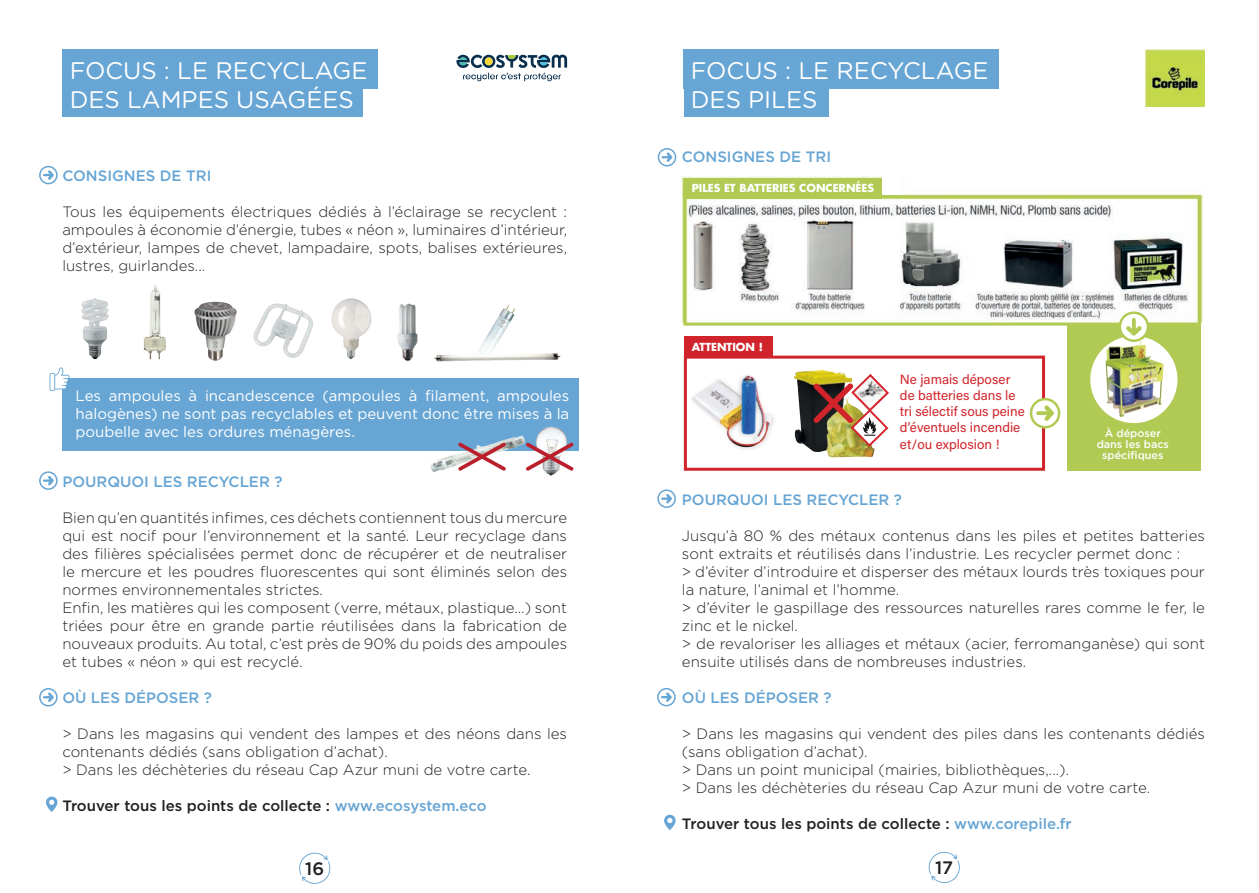
<style>
.page{position:relative;width:1259px;height:893px;background:#fff}
.page>*{position:absolute;margin:0;border:0;box-sizing:border-box;transform-origin:0 0}
.t1{font:24px/28.8px "Gotham Rounded";color:#fff}
.t2{font:500 18px "Gotham";color:#231f20}
.t3{font:300 15px/18px "Gotham";color:#231f20}
.t4{font:15px/18px "Gotham";color:#fff;text-align:justify}
.t5{font:500 15px "Gotham";color:#66a5d4}
.t6{font:500 15px "Gotham";color:#231f20}
.t7{font:13.5px/16.2px "Acumin Variable Concept";letter-spacing:.02em;color:#d1232a}
.t8{font:700 10.8px "Futura Std";color:#fff}
.t9{font:500 10.8px/10.8px "Gotham";color:#fff;text-align:center}
.s1{color:#66a5d4}
</style>
<div class="page">
<div style="left:62px;top:49px;width:316px;height:40px;background:#66a5d4"></div>
<div style="left:63px;top:77px;width:300px;height:40px;background:#66a5d4"></div>
<img style="left:143px;top:286px;width:23px;height:74px">
<img style="left:194px;top:301px;width:43px;height:60px">
<img style="left:331px;top:298px;width:40px;height:61px">
<img style="left:371px;top:303px;width:47px;height:58px">
<img style="left:253px;top:303px;width:60px;height:55px">
<img style="left:81px;top:298px;width:28px;height:62px">
<img style="left:490px;top:305px;width:25px;height:26px">
<img style="left:420px;top:331px;width:155px;height:48px">
<div style="left:62px;top:379px;width:517px;height:72px;background:#66a5d4"></div>
<img style="left:536px;top:426px;width:31px;height:50px">
<img style="left:430px;top:435px;width:95px;height:37px">
<svg style="left:523px;top:439px;width:51px;height:35px"></svg>
<svg style="left:455px;top:439px;width:54px;height:33px"></svg>
<div style="left:39px;top:166px;width:19px;height:18px;border:2px solid #66a5d4;border-radius:50%"></div>
<svg style="left:43px;top:170px;width:11px;height:10px"></svg>
<div style="left:39px;top:471px;width:19px;height:19px;border:2px solid #66a5d4;border-radius:50%"></div>
<svg style="left:43px;top:476px;width:11px;height:9px"></svg>
<div style="left:39px;top:688px;width:19px;height:18px;border:2px solid #66a5d4;border-radius:50%"></div>
<svg style="left:43px;top:692px;width:11px;height:10px"></svg>
<svg style="left:299px;top:853px;width:31px;height:31px"></svg>
<svg style="left:928px;top:852px;width:32px;height:31px"></svg>
<svg style="left:46px;top:796px;width:12px;height:16px"></svg>
<svg style="left:50px;top:367px;width:20px;height:24px"></svg>
<div style="left:683px;top:49px;width:316px;height:40px;background:#66a5d4"></div>
<div style="left:684px;top:77px;width:144px;height:40px;background:#66a5d4"></div>
<img style="left:682px;top:176px;width:521px;height:147px">
<div style="left:658px;top:148px;width:18px;height:18px;border:2px solid #66a5d4;border-radius:50%"></div>
<svg style="left:661px;top:152px;width:11px;height:10px"></svg>
<div style="left:657px;top:489px;width:19px;height:19px;border:2px solid #66a5d4;border-radius:50%"></div>
<svg style="left:661px;top:494px;width:11px;height:9px"></svg>
<div style="left:657px;top:688px;width:18px;height:18px;border:2px solid #66a5d4;border-radius:50%"></div>
<svg style="left:661px;top:692px;width:11px;height:10px"></svg>
<div style="left:684px;top:356px;width:361px;height:115px;background:#fff;border:3px solid #d1232a"></div>
<div style="left:684px;top:336px;width:88px;height:20px;background:#d1232a"></div>
<div style="left:683px;top:178px;width:199px;height:20px;background:#b0ca53"></div>
<div style="left:683px;top:195px;width:517px;height:131px;border:3px solid #b0ca53"></div>
<div style="left:1067px;top:323px;width:133px;height:148px;background:#b0ca53"></div>
<div style="left:1090px;top:336px;width:87px;height:87px;background:#fff;border-radius:50%"></div>
<img style="left:1103px;top:341px;width:61px;height:77px">
<svg style="left:1119px;top:313px;width:29px;height:28px"></svg>
<div style="left:1118px;top:311px;width:31px;height:31px;border:2px solid #b0ca53;border-radius:50%"></div>
<svg style="left:1126px;top:318px;width:15px;height:18px"></svg>
<svg style="left:1031px;top:399px;width:28px;height:28px"></svg>
<div style="left:1029px;top:398px;width:31px;height:30px;border:2px solid #b0ca53;border-radius:50%"></div>
<svg style="left:1036px;top:405px;width:18px;height:16px"></svg>
<svg style="left:664px;top:814px;width:12px;height:16px"></svg>
<img style="left:1145px;top:49px;width:59px;height:57px">
<div style="left:882px;top:176px;width:19px;height:19px;background:#fff"></div>
<img style="left:691px;top:386px;width:17px;height:28px">
<img style="left:708px;top:375px;width:66px;height:74px">
<img style="left:794px;top:370px;width:39px;height:82px">
<img style="left:823px;top:448px;width:52px;height:10px">
<img style="left:808px;top:372px;width:81px;height:76px">
<svg style="left:456px;top:55px;width:111px;height:26px"></svg>
<h1 class="t1" style="left:70px;top:55px;width:299px">FOCUS : LE RECYCLAGE<br>DES LAMPES USAGÉES</h1>
<p class="t5" style="left:62px;top:166px;width:151px">CONSIGNES DE TRI</p>
<p class="t3" style="left:62px;top:202px;width:506px;text-align:justify">Tous les équipements électriques dédiés à l’éclairage se recyclent : ampoules à économie d’énergie, tubes « néon », luminaires d’intérieur, d’extérieur, lampes de chevet, lampadaire, spots, balises extérieures, lustres, guirlandes...</p>
<p class="t4" style="left:76px;top:387px;width:495px">Les ampoules à incandescence (ampoules à filament, ampoules halogènes) ne sont pas recyclables et peuvent donc être mises à la poubelle avec les ordures ménagères.</p>
<p class="t5" style="left:62px;top:472px;width:222px">POURQUOI LES RECYCLER ?</p>
<p class="t3" style="left:62px;top:508px;width:506px">Bien qu’en quantités infimes, ces déchets contiennent tous du mercure qui est nocif pour l’environnement et la santé. Leur recyclage dans des filières spécialisées permet donc de récupérer et de neutraliser le mercure et les poudres fluorescentes qui sont éliminés selon des normes environnementales strictes.<br>Enfin, les matières qui les composent (verre, métaux, plastique…) sont triées pour être en grande partie réutilisées dans la fabrication de nouveaux produits. Au total, c’est près de 90% du poids des ampoules et tubes « néon » qui est recyclé.</p>
<p class="t5" style="left:62px;top:688px;width:151px">OÙ LES DÉPOSER ?</p>
<p class="t3" style="left:62px;top:724px;width:506px">&gt; Dans les magasins qui vendent des lampes et des néons dans les contenants dédiés (sans obligation d’achat).<br>&gt; Dans les déchèteries du réseau Cap Azur muni de votre carte.</p>
<p class="t6" style="left:62px;top:796px;width:426px">Trouver tous les points de collecte : <span class="s1">www.ecosystem.eco</span></p>
<h1 class="t1" style="left:691px;top:55px;width:299px">FOCUS : LE RECYCLAGE<br>DES PILES</h1>
<p class="t5" style="left:682px;top:147px;width:151px">CONSIGNES DE TRI</p>
<p class="t8" style="left:691px;top:181px;width:184px">PILES ET BATTERIES CONCERNÉES</p>
<p class="t8" style="left:692px;top:340px;width:73px">ATTENTION !</p>
<p class="t7" style="left:900px;top:370px;width:126px">Ne jamais déposer de batteries dans le tri sélectif sous peine d’éventuels incendie et/ou explosion !</p>
<p class="t9" style="left:1096px;top:428px;width:74px">À déposer dans les bacs spécifiques</p>
<p class="t5" style="left:682px;top:489px;width:222px">POURQUOI LES RECYCLER ?</p>
<p class="t3" style="left:682px;top:526px;width:524px">Jusqu’à 80 % des métaux contenus dans les piles et petites batteries sont extraits et réutilisés dans l’industrie. Les recycler permet donc :<br>&gt; d’éviter d’introduire et disperser des métaux lourds très toxiques pour la nature, l’animal et l’homme.<br>&gt; d’éviter le gaspillage des ressources naturelles rares comme le fer, le zinc et le nickel.<br>&gt; de revaloriser les alliages et métaux (acier, ferromanganèse) qui sont ensuite utilisés dans de nombreuses industries.</p>
<p class="t5" style="left:682px;top:687px;width:151px">OÙ LES DÉPOSER ?</p>
<p class="t3" style="left:682px;top:724px;width:524px">&gt; Dans les magasins qui vendent des piles dans les contenants dédiés (sans obligation d’achat).<br>&gt; Dans un point municipal (mairies, bibliothèques,...).<br>&gt; Dans les déchèteries du réseau Cap Azur muni de votre carte.</p>
<p class="t6" style="left:682px;top:813px;width:391px">Trouver tous les points de collecte : <span class="s1">www.corepile.fr</span></p>
<p class="t2" style="left:305px;top:856px;width:20px">16</p>
<p class="t2" style="left:935px;top:855px;width:20px">17</p>
</div>
